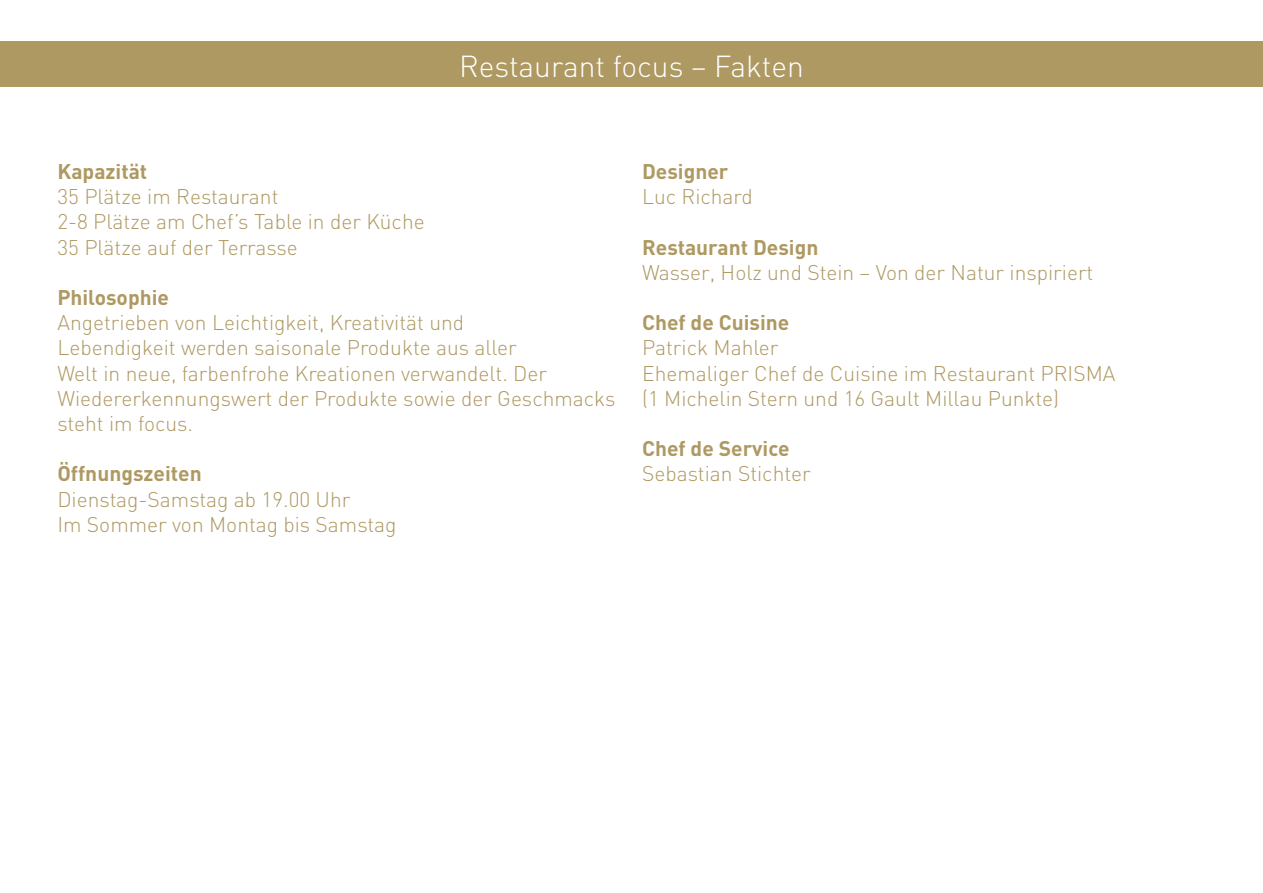
<style>
.page{position:relative;width:1263px;height:893px;background:#fff}
.page>*{position:absolute;margin:0;border:0;box-sizing:border-box;transform-origin:0 0}
.t1{font:300 30px "DIN";color:#fff}
.t2{font:300 21px/25.2px "DIN";color:#ae9962}
.t3{font:700 21px "DIN";color:#ae9962}
</style>
<div class="page">
<div style="left:0;top:42px;width:1263px;height:45px;background:#ae9962"></div>
<h1 class="t1" style="left:459px;top:47px;width:346px">Restaurant focus – Fakten</h1>
<p class="t3" style="left:57px;top:158px;width:91px">Kapazität</p>
<p class="t2" style="left:57px;top:184px;width:369px">35 Plätze im Restaurant<br>2-8 Plätze am Chef’s Table in der Küche<br>35 Plätze auf der Terrasse</p>
<p class="t3" style="left:57px;top:284px;width:113px">Philosophie</p>
<p class="t2" style="left:57px;top:310px;width:560px">Angetrieben von Leichtigkeit, Kreativität und<br>Lebendigkeit werden saisonale Produkte aus aller<br>Welt in neue, farbenfrohe Kreationen verwandelt. Der Wiedererkennungswert der Produkte sowie der Geschmacks steht im focus.</p>
<p class="t3" style="left:57px;top:460px;width:146px">Öffnungszeiten</p>
<p class="t2" style="left:57px;top:486px;width:341px">Dienstag-Samstag ab 19.00 Uhr<br>Im Sommer von Montag bis Samstag</p>
<p class="t3" style="left:642px;top:158px;width:88px">Designer</p>
<p class="t2" style="left:642px;top:184px;width:112px">Luc Richard</p>
<p class="t3" style="left:642px;top:233px;width:178px">Restaurant Design</p>
<p class="t2" style="left:642px;top:259px;width:453px">Wasser, Holz und Stein – Von der Natur inspiriert</p>
<p class="t3" style="left:642px;top:309px;width:149px">Chef de Cuisine</p>
<p class="t2" style="left:642px;top:335px;width:475px">Patrick Mahler<br>Ehemaliger Chef de Cuisine im Restaurant PRISMA (1 Michelin Stern und 16 Gault Millau Punkte)</p>
<p class="t3" style="left:642px;top:435px;width:149px">Chef de Service</p>
<p class="t2" style="left:642px;top:461px;width:170px">Sebastian Stichter</p>
</div>
